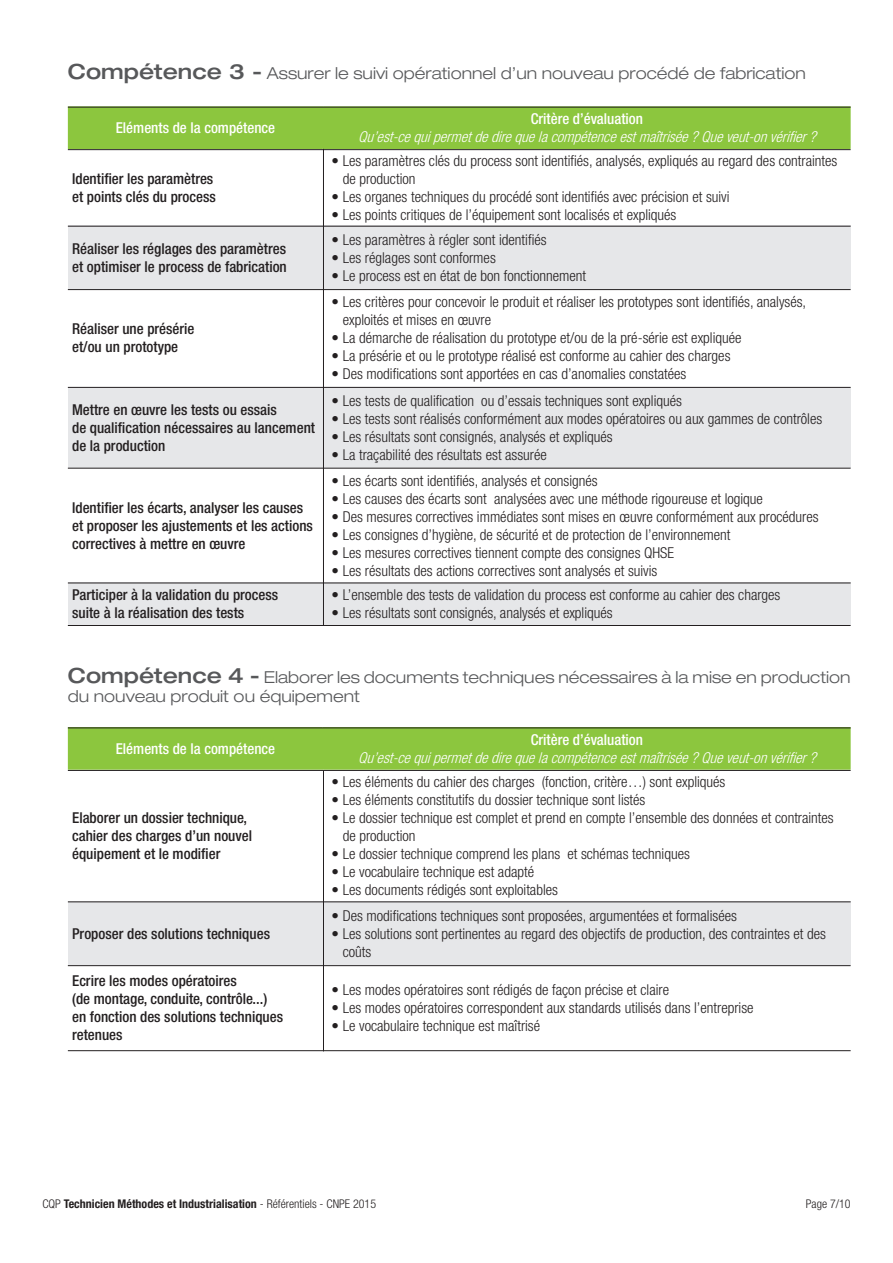
<style>
.page{position:relative;width:893px;height:1263px;background:#fff}
.page>*{position:absolute;margin:0;border:0;box-sizing:border-box;transform-origin:0 0}
.t1{font:300 expanded 16.5px/19.8px "Helvetica Neue LT Std";color:#57585a}
.t2{font:300 condensed 15px/18px "Helvetica Neue LT Std";color:#231f20}
.t3{font:500 condensed 15px/18px "Helvetica Neue LT Std";color:#231f20}
.t4{font:italic 300 condensed 15px "Helvetica Neue LT Std";color:#fff}
.t5{font:500 condensed 15px "Helvetica Neue LT Std";color:#fff}
.t6{font:700 condensed 12px "Helvetica Neue LT Std";color:#231f20}
.t7{font:300 condensed 12px "Helvetica Neue LT Std";color:#231f20}
.s1{font-weight:500;font-size:21px}
.s2{font-weight:300}
</style>
<div class="page">
<div style="left:69px;top:107px;width:253px;height:41px;background:#8cc63e"></div>
<div style="left:68px;top:106px;width:255px;height:43px;border:2px solid #8cc63e"></div>
<div style="left:324px;top:107px;width:525px;height:41px;background:#8cc63e"></div>
<div style="left:323px;top:106px;width:527px;height:43px;border:2px solid #8cc63e"></div>
<div style="left:68px;top:225px;width:259px;height:64px;background:#e6e7e9"></div>
<div style="left:68px;top:387px;width:259px;height:81px;background:#e6e7e9"></div>
<div style="left:68px;top:583px;width:259px;height:42px;background:#e6e7e9"></div>
<div style="left:327px;top:225px;width:523px;height:64px;background:#e6e7e9"></div>
<div style="left:327px;top:387px;width:523px;height:81px;background:#e6e7e9"></div>
<div style="left:327px;top:583px;width:523px;height:42px;background:#e6e7e9"></div>
<hr style="left:68px;top:226px;width:782px;height:1px;background:#231f20">
<hr style="left:68px;top:289px;width:782px;height:1px;background:#231f20">
<hr style="left:68px;top:468px;width:782px;height:1px;background:#231f20">
<hr style="left:68px;top:583px;width:782px;height:1px;background:#231f20">
<hr style="left:68px;top:625px;width:782px;height:1px;background:#231f20">
<hr style="left:68px;top:387px;width:782px;height:1px;background:#231f20">
<hr style="left:323px;top:149px;width:1px;height:476px;background:#231f20">
<hr style="left:68px;top:149px;width:782px;height:1px;background:#231f20">
<hr style="left:68px;top:107px;width:782px;height:1px;background:#231f20">
<div style="left:69px;top:728px;width:253px;height:41px;background:#8cc63e"></div>
<div style="left:68px;top:727px;width:255px;height:43px;border:2px solid #8cc63e"></div>
<div style="left:324px;top:728px;width:525px;height:41px;background:#8cc63e"></div>
<div style="left:323px;top:727px;width:527px;height:43px;border:2px solid #8cc63e"></div>
<div style="left:68px;top:902px;width:259px;height:63px;background:#e6e7e9"></div>
<div style="left:327px;top:902px;width:523px;height:63px;background:#e6e7e9"></div>
<hr style="left:68px;top:902px;width:782px;height:1px;background:#231f20">
<hr style="left:68px;top:965px;width:782px;height:1px;background:#231f20">
<hr style="left:68px;top:1050px;width:782px;height:1px;background:#231f20">
<hr style="left:323px;top:771px;width:1px;height:280px;background:#231f20">
<hr style="left:68px;top:770px;width:782px;height:1px;background:#231f20">
<hr style="left:68px;top:728px;width:782px;height:1px;background:#231f20">
<p class="t1" style="left:68px;top:65px;width:739px"><span class="s1">Compétence 3 -</span> Assurer le suivi opérationnel d’un nouveau procédé de fabrication</p>
<p class="t5" style="left:116px;top:122px;width:161px">Eléments de la compétence</p>
<p class="t5" style="left:530px;top:113px;width:114px">Critère d’évaluation</p>
<p class="t4" style="left:358px;top:131px;width:463px">Qu’est-cequipermetdedirequelacompétenceestmaîtrisée?Queveut-onvérifier?</p>
<p class="t3" style="left:72px;top:171px;width:145px">Identifier les paramètres et points clés du process</p>
<p class="t3" style="left:72px;top:241px;width:216px">Réaliser les réglages des paramètres et optimiser le process de fabrication</p>
<p class="t3" style="left:72px;top:322px;width:124px">Réaliser une présérie et/ou un prototype</p>
<p class="t3" style="left:72px;top:402px;width:244px">Mettre en œuvre les tests ou essais<br>de qualification nécessaires au lancement de la production</p>
<p class="t3" style="left:72px;top:500px;width:242px">Identifier les écarts, analyser les causes et proposer les ajustements et les actions correctives à mettre en œuvre</p>
<p class="t3" style="left:72px;top:587px;width:208px">Participer à la validation du process suite à la réalisation des tests</p>
<p class="t2" style="left:343px;top:153px;width:496px;text-indent:-11px">• Les paramètres clés du process sont identifiés, analysés, expliqués au regard des contraintes de production</p>
<p class="t2" style="left:331px;top:189px;width:399px">• Les organes techniques du procédé sont identifiés avec précision et suivi</p>
<p class="t2" style="left:331px;top:207px;width:346px">• Les points critiques de l’équipement sont localisés et expliqués</p>
<p class="t2" style="left:331px;top:232px;width:216px">• Les paramètres à régler sont identifiés</p>
<p class="t2" style="left:331px;top:250px;width:166px">• Les réglages sont conformes</p>
<p class="t2" style="left:331px;top:268px;width:256px">• Le process est en état de bon fonctionnement</p>
<p class="t2" style="left:343px;top:295px;width:465px;text-indent:-11px">• Les critères pour concevoir le produit et réaliser les prototypes sont identifiés, analysés, exploités et mises en œuvre</p>
<p class="t2" style="left:331px;top:331px;width:411px">• La démarche de réalisation du prototype et/ou de la pré-série est expliquée</p>
<p class="t2" style="left:331px;top:349px;width:400px">• La présérie et ou le prototype réalisé est conforme au cahier des charges</p>
<p class="t2" style="left:331px;top:367px;width:356px">• Des modifications sont apportées en cas d’anomalies constatées</p>
<p class="t2" style="left:331px;top:393px;width:352px">• Les tests de qualification ou d’essais techniques sont expliqués</p>
<p class="t2" style="left:331px;top:411px;width:492px">• Les tests sont réalisés conformément aux modes opératoires ou aux gammes de contrôles</p>
<p class="t2" style="left:331px;top:429px;width:282px">• Les résultats sont consignés, analysés et expliqués</p>
<p class="t2" style="left:331px;top:447px;width:217px">• La traçabilité des résultats est assurée</p>
<p class="t2" style="left:331px;top:473px;width:267px">• Les écarts sont identifiés, analysés et consignés</p>
<p class="t2" style="left:331px;top:491px;width:433px">• Les causes des écarts sont analysées avec une méthode rigoureuse et logique</p>
<p class="t2" style="left:331px;top:509px;width:488px">• Des mesures correctives immédiates sont mises en œuvre conformément aux procédures</p>
<p class="t2" style="left:331px;top:527px;width:400px">• Les consignes d’hygiène, de sécurité et de protection de l’environnement</p>
<p class="t2" style="left:331px;top:545px;width:344px">• Les mesures correctives tiennent compte des consignes QHSE</p>
<p class="t2" style="left:331px;top:563px;width:327px">• Les résultats des actions correctives sont analysés et suivis</p>
<p class="t2" style="left:331px;top:587px;width:450px">• L’ensemble des tests de validation du process est conforme au cahier des charges</p>
<p class="t2" style="left:331px;top:605px;width:282px">• Les résultats sont consignés, analysés et expliqués</p>
<p class="t1" style="left:68px;top:669px;width:784px"><span class="s1">Compétence 4 -</span> Elaborer les documents techniques nécessaires à la mise en production du nouveau produit ou équipement</p>
<p class="t5" style="left:116px;top:743px;width:161px">Eléments de la compétence</p>
<p class="t5" style="left:530px;top:734px;width:114px">Critère d’évaluation</p>
<p class="t4" style="left:358px;top:752px;width:463px">Qu’est-cequipermetdedirequelacompétenceestmaîtrisée?Queveut-onvérifier?</p>
<p class="t3" style="left:72px;top:810px;width:181px">Elaborer un dossier technique, cahier des charges d’un nouvel équipement et le modifier</p>
<p class="t3" style="left:72px;top:926px;width:199px">Proposer des solutions techniques</p>
<p class="t3" style="left:72px;top:973px;width:212px">Ecrire les modes opératoires<br>(de montage, conduite, contrôle...) en fonction des solutions techniques retenues</p>
<p class="t2" style="left:331px;top:774px;width:395px">• Les éléments du cahier des charges (fonction, critère…) sont expliqués</p>
<p class="t2" style="left:331px;top:792px;width:315px">• Les éléments constitutifs du dossier technique sont listés</p>
<p class="t2" style="left:343px;top:810px;width:492px;text-indent:-11px">• Le dossier technique est complet et prend en compte l’ensemble des données et contraintes de production</p>
<p class="t2" style="left:331px;top:846px;width:360px">• Le dossier technique comprend les plans et schémas techniques</p>
<p class="t2" style="left:331px;top:864px;width:204px">• Le vocabulaire technique est adapté</p>
<p class="t2" style="left:331px;top:882px;width:228px">• Les documents rédigés sont exploitables</p>
<p class="t2" style="left:331px;top:908px;width:407px">• Des modifications techniques sont proposées, argumentées et formalisées</p>
<p class="t2" style="left:343px;top:926px;width:484px;text-indent:-11px">• Les solutions sont pertinentes au regard des objectifs de production, des contraintes et des coûts</p>
<p class="t2" style="left:331px;top:982px;width:339px">• Les modes opératoires sont rédigés de façon précise et claire</p>
<p class="t2" style="left:331px;top:1000px;width:423px">• Les modes opératoires correspondent aux standards utilisés dans l’entreprise</p>
<p class="t2" style="left:331px;top:1018px;width:210px">• Le vocabulaire technique est maîtrisé</p>
<p class="t6" style="left:42px;top:1199px;width:335px"><span class="s2">CQP</span> Technicien Méthodes et Industrialisation <span class="s2">- Référentiels - CNPE 2015</span></p>
<p class="t7" style="left:805px;top:1199px;width:46px">Page 7/10</p>
</div>
